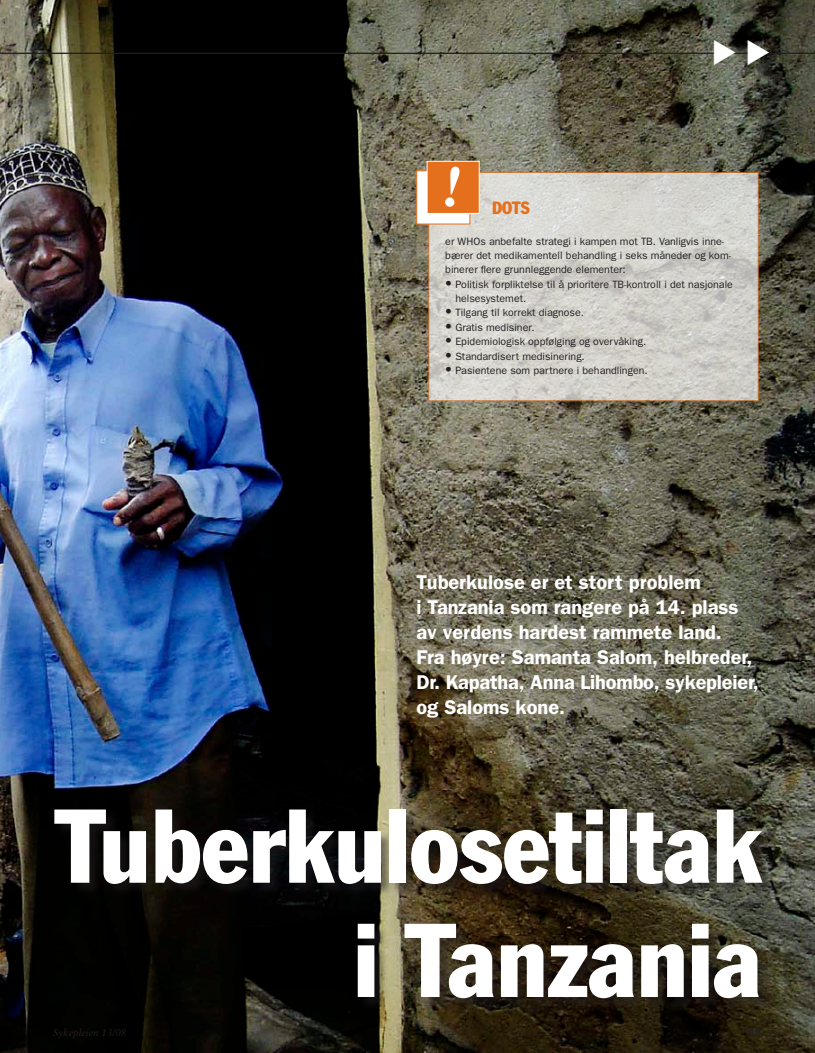
<style>
.page{position:relative;width:815px;height:1053px;background:#fff}
.page>*{position:absolute;margin:0;border:0;box-sizing:border-box;transform-origin:0 0}
.t1{font:condensed 102.75px/114.1px "Franklin Gothic";color:#fff;text-align:right}
.t2{font:600 20px/25px "Franklin Gothic";color:#fff}
.t3{font:condensed 17.5px "Franklin Gothic";color:#e4701e}
.t4{font:10.62px/14.4px "Franklin Gothic";color:#231f20}
.t5{font:italic 10px "Sabon";color:#231f20}
.t6{font:10px "Franklin Gothic";color:#231f20}
.s1{font-family:"Sabon";font-size:13.75px}
</style>
<div class="page">
<img style="left:0;top:0;width:815px;height:1052px">
<div style="left:55px;top:809px;width:721px;height:202px;background:#231f20;opacity:.5"></div>
<svg style="left:428px;top:172px;width:331px;height:229px;background:#d2d1ca"></svg>
<div style="left:416px;top:170px;width:54px;height:54px;background:#fff;border:1px solid #e4701e"></div>
<div style="left:427px;top:161px;width:53px;height:53px;background:#e4701e;border:1px solid #fff"></div>
<hr style="left:0;top:53px;width:815px;height:1px;background:#231f20">
<svg style="left:714px;top:40px;width:22px;height:25px"></svg>
<svg style="left:748px;top:40px;width:22px;height:25px"></svg>
<h3 class="t3" style="left:492px;top:197px;width:39px">DOTS</h3>
<p class="t4" style="left:445px;top:233px;width:287px">er WHOs anbefalte strategi i kampen mot TB. Vanligvis inne&shy;bærer det medikamentell behandling i seks måneder og kom&shy;binerer flere grunnleggende elementer:</p>
<p class="t4" style="left:455px;top:276px;width:279px;text-indent:-10px"><span class="s1">•</span> Politisk forpliktelse til å prioritere TB-kontroll i det nasjonale helsesystemet.</p>
<p class="t4" style="left:445px;top:305px;width:140px"><span class="s1">•</span> Tilgang til korrekt diagnose.</p>
<p class="t4" style="left:445px;top:320px;width:91px"><span class="s1">•</span> Gratis medisiner.</p>
<p class="t4" style="left:445px;top:334px;width:203px"><span class="s1">•</span> Epidemiologisk oppfølging og overvåking.</p>
<p class="t4" style="left:445px;top:348px;width:141px"><span class="s1">•</span> Standardisert medisinering.</p>
<p class="t4" style="left:445px;top:363px;width:204px"><span class="s1">•</span> Pasientene som partnere i behandlingen.</p>
<h2 class="t2" style="left:416px;top:568px;width:344px">Tuberkulose er et stort problem<br>i Tanzania som rangere på 14. plass av verdens hardest rammete land.<br>Fra høyre: Samanta Salom, helbreder,<br>Dr. Kapatha, Anna Lihombo, sykepleier, og Saloms kone.</h2>
<h1 class="t1" style="left:55px;top:787px;width:708px">Tuberkulosetiltak i Tanzania</h1>
<p class="t5" style="left:53px;top:1026px;width:75px">Sykepleien 13/08</p>
<p class="t6" style="left:747px;top:1025px;width:16px">45</p>
</div>
